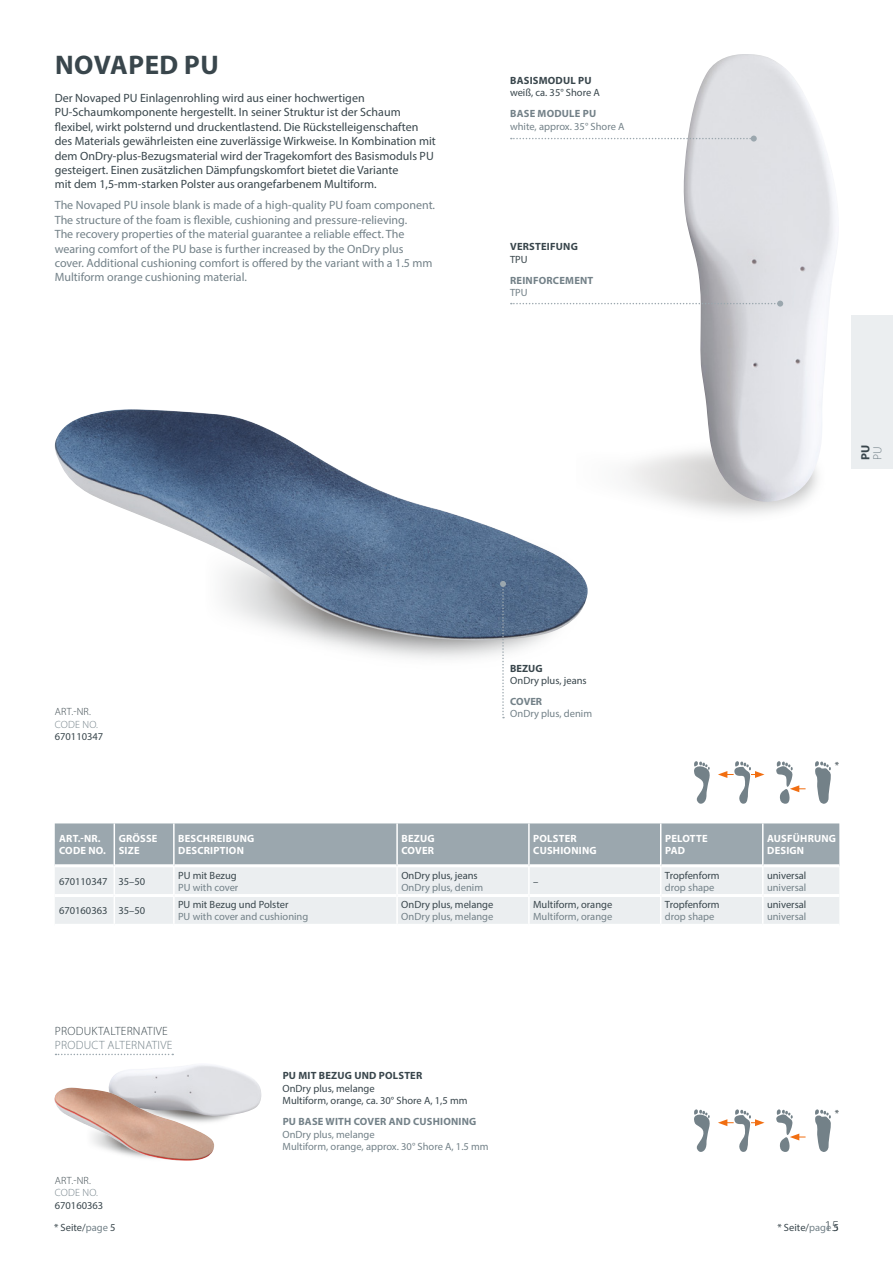
<style>
.page{position:relative;width:893px;height:1263px;background:#fff}
.page>*{position:absolute;margin:0;border:0;box-sizing:border-box;transform-origin:0 0}
.t1{font:700 27px "Myriad Pro";letter-spacing:.02em;color:#39464c}
.t2{font:12px/14.4px "Myriad Pro";color:#39464c}
.t3{font:12px/14.4px "Myriad Pro";color:#738188}
.t4{font:300 12px "Myriad Pro";letter-spacing:.02em;color:#738188}
.t5{font:300 12px "Myriad Pro";letter-spacing:.02em;color:#39464c}
.t6{font:700 12px "Myriad Pro";color:#39464c}
.t7{font:10.5px/12.6px "Myriad Pro";color:#39464c}
.t8{font:10.5px/12.6px "Myriad Pro";color:#738188}
.t9{font:700 10.5px/12.6px "Myriad Pro";letter-spacing:.02em;color:#fff}
.t10{font:700 10.5px "Myriad Pro";letter-spacing:.02em;color:#738188}
.t11{font:700 10.5px "Myriad Pro";letter-spacing:.02em;color:#39464c}
.t12{font:300 10.5px "Myriad Pro";letter-spacing:.02em;color:#39464c}
.t13{font:300 10.5px "Myriad Pro";letter-spacing:.02em;color:#738188}
.s1{color:#738188}
.s2{font-weight:300;font-size:15px}
</style>
<div class="page">
<div style="left:852px;top:316px;width:41px;height:153px;background:#ebeef0"></div>
<img style="left:55px;top:409px;width:533px;height:232px">
<img style="left:576px;top:413px;width:227px;height:124px">
<img style="left:683px;top:54px;width:153px;height:448px">
<svg style="left:55px;top:823px;width:784px;height:101px;background:#ccd2d6"></svg>
<img style="left:109px;top:1065px;width:152px;height:51px">
<svg style="left:56px;top:1054px;width:117px;height:1px"></svg>
<img style="left:54px;top:1088px;width:160px;height:73px">
<svg style="left:511px;top:136px;width:246px;height:6px"></svg>
<svg style="left:511px;top:301px;width:272px;height:6px"></svg>
<svg style="left:500px;top:581px;width:6px;height:137px"></svg>
<svg style="left:815px;top:761px;width:16px;height:43px"></svg>
<svg style="left:776px;top:761px;width:29px;height:43px"></svg>
<svg style="left:694px;top:761px;width:70px;height:43px"></svg>
<svg style="left:815px;top:1109px;width:16px;height:43px"></svg>
<svg style="left:776px;top:1109px;width:29px;height:43px"></svg>
<svg style="left:694px;top:1109px;width:70px;height:43px"></svg>
<h1 class="t1" style="left:55px;top:48px;width:165px">NOVAPED PU</h1>
<p class="t2" style="left:55px;top:90px;width:383px">Der Novaped PU Einlagenrohling wird aus einer hochwertigen PU-Schaumkomponente hergestellt. In seiner Struktur ist der Schaum flexibel, wirkt polsternd und druckentlastend. Die Rückstelleigenschaften des Materials gewährleisten eine zuverlässige Wirkweise. In Kombination mit dem OnDry-plus-Bezugsmaterial wird der Tragekomfort des Basismoduls PU gesteigert. Einen zusätzlichen Dämpfungskomfort bietet die Variante<br>mit dem 1,5-mm-starken Polster aus orangefarbenem Multiform.</p>
<p class="t3" style="left:55px;top:198px;width:382px">The Novaped PU insole blank is made of a high-quality PU foam component.<br>The structure of the foam is flexible, cushioning and pressure-relieving.<br>The recovery properties of the material guarantee a reliable effect. The wearing comfort of the PU base is further increased by the OnDry plus cover. Additional cushioning comfort is offered by the variant with a 1.5 mm Multiform orange cushioning material.</p>
<p class="t11" style="left:510px;top:73px;width:83px">BASISMODUL PU</p>
<p class="t7" style="left:510px;top:86px;width:91px">weiß, ca. 35° Shore A</p>
<p class="t10" style="left:510px;top:107px;width:88px">BASE MODULE PU</p>
<p class="t8" style="left:510px;top:120px;width:116px">white, approx. 35° Shore A</p>
<p class="t11" style="left:510px;top:240px;width:69px">VERSTEIFUNG</p>
<p class="t7" style="left:510px;top:253px;width:19px">TPU</p>
<p class="t10" style="left:510px;top:273px;width:85px">REINFORCEMENT</p>
<p class="t8" style="left:510px;top:286px;width:19px">TPU</p>
<p class="t6" style="left:858px;top:460px;width:17px;rotate:-90deg">PU</p>
<p class="t4" style="left:870px;top:460px;width:15px;rotate:-90deg">PU</p>
<p class="t12" style="left:55px;top:705px;width:37px">ART.-NR.</p>
<p class="t13" style="left:55px;top:718px;width:45px">CODE NO.</p>
<p class="t7" style="left:55px;top:730px;width:50px">670110347</p>
<p class="t11" style="left:510px;top:662px;width:34px">BEZUG</p>
<p class="t7" style="left:510px;top:674px;width:78px">OnDry plus, jeans</p>
<p class="t10" style="left:510px;top:695px;width:33px">COVER</p>
<p class="t8" style="left:510px;top:707px;width:83px">OnDry plus, denim</p>
<p class="t7" style="left:835px;top:758px;width:6px">*</p>
<p class="t9" style="left:59px;top:831px;width:48px">ART.-NR.<br>CODE NO.</p>
<p class="t9" style="left:119px;top:831px;width:40px">GRÖSSE<br>SIZE</p>
<p class="t9" style="left:178px;top:831px;width:78px">BESCHREIBUNG<br>DESCRIPTION</p>
<p class="t9" style="left:401px;top:831px;width:35px">BEZUG<br>COVER</p>
<p class="t9" style="left:533px;top:831px;width:65px">POLSTER<br>CUSHIONING</p>
<p class="t9" style="left:665px;top:831px;width:44px">PELOTTE<br>PAD</p>
<p class="t9" style="left:767px;top:831px;width:70px">AUSFÜHRUNG<br>DESIGN</p>
<p class="t7" style="left:59px;top:875px;width:88px">670110347 35–50</p>
<p class="t7" style="left:665px;top:869px;width:56px">Tropfenform</p>
<p class="t8" style="left:665px;top:881px;width:51px">drop shape</p>
<p class="t7" style="left:401px;top:869px;width:78px">OnDry plus, jeans</p>
<p class="t8" style="left:401px;top:881px;width:83px">OnDry plus, denim</p>
<p class="t7" style="left:767px;top:869px;width:41px">universal</p>
<p class="t8" style="left:767px;top:881px;width:41px">universal</p>
<p class="t7" style="left:178px;top:869px;width:60px">PU mit Bezug</p>
<p class="t8" style="left:178px;top:881px;width:62px">PU with cover</p>
<p class="t7" style="left:533px;top:875px;width:7px">–</p>
<p class="t7" style="left:59px;top:904px;width:88px">670160363 35–50</p>
<p class="t7" style="left:178px;top:898px;width:112px">PU mit Bezug und Polster</p>
<p class="t8" style="left:178px;top:910px;width:132px">PU with cover and cushioning</p>
<p class="t7" style="left:401px;top:898px;width:94px">OnDry plus, melange</p>
<p class="t8" style="left:401px;top:910px;width:94px">OnDry plus, melange</p>
<p class="t7" style="left:533px;top:898px;width:81px">Multiform, orange</p>
<p class="t8" style="left:533px;top:910px;width:81px">Multiform, orange</p>
<p class="t5" style="left:55px;top:1024px;width:114px">PRODUKTALTERNATIVE</p>
<p class="t4" style="left:55px;top:1038px;width:119px">PRODUCT ALTERNATIVE</p>
<p class="t12" style="left:55px;top:1174px;width:37px">ART.-NR.</p>
<p class="t13" style="left:55px;top:1186px;width:45px">CODE NO.</p>
<p class="t7" style="left:55px;top:1199px;width:50px">670160363</p>
<p class="t11" style="left:283px;top:1069px;width:141px">PU MIT BEZUG UND POLSTER</p>
<p class="t7" style="left:283px;top:1082px;width:187px">OnDry plus, melange<br>Multiform, orange, ca. 30° Shore A, 1,5 mm</p>
<p class="t10" style="left:283px;top:1115px;width:195px">PU BASE WITH COVER AND CUSHIONING</p>
<p class="t8" style="left:283px;top:1128px;width:208px">OnDry plus, melange<br>Multiform, orange, approx. 30° Shore A, 1.5 mm</p>
<p class="t7" style="left:665px;top:898px;width:56px">Tropfenform</p>
<p class="t8" style="left:665px;top:910px;width:51px">drop shape</p>
<p class="t7" style="left:767px;top:898px;width:41px">universal</p>
<p class="t8" style="left:767px;top:910px;width:41px">universal</p>
<p class="t7" style="left:835px;top:1107px;width:6px">*</p>
<p class="t7" style="left:54px;top:1221px;width:63px">* Seite/<span class="s1">page</span> 5</p>
<p class="t7" style="left:777px;top:1221px;width:63px">* Seite/<span class="s1">page</span><span class="s2">15</span>5</p>
</div>
